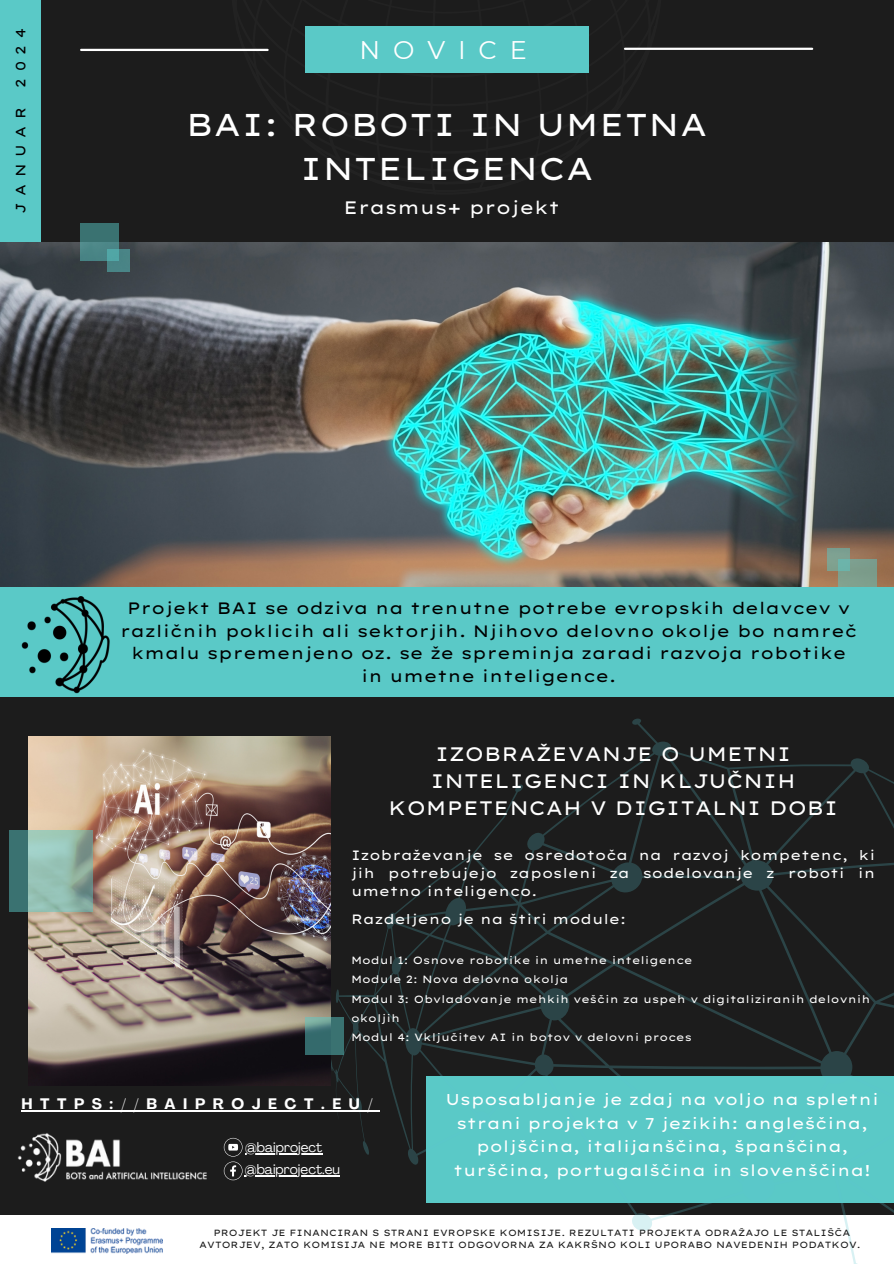
<style>
.page{position:relative;width:894px;height:1264px;background:#fff}
.page>*{position:absolute;margin:0;border:0;box-sizing:border-box;transform-origin:0 0}
.t1{font:31.5px/43.8px "Lexend Mega";color:#fff;text-align:center}
.t2{font:25.5px "Montserrat";letter-spacing:.505em;color:#fff}
.t3{font:19.5px/27px "Lexend Mega";color:#fff;text-align:center}
.t4{font:18px "Lexend Mega";color:#fff}
.t5{font:16.5px/22.5px "Lexend Mega";color:#000;text-align:center}
.t6{font:15.6px/23.7px "Lexend Mega";color:#fff;text-align:center}
.t7{font:700 15px "Agrandir";letter-spacing:.505em;color:#fff}
.t8{font:13.5px/18px "Lexend Mega";color:#fff;text-align:justify}
.t9{font:13.5px "Agrandir";color:#fff}
.t10{font:13.5px "Lexend Mega";letter-spacing:.505em;color:#000}
.t11{font:10.5px/19.2px "Lexend Mega";color:#fff}
.t12{font:9px/12px "Lexend Mega";color:#1c1c1c;text-align:center}
</style>
<div class="page">
<div style="left:0;top:0;width:893px;height:1263px;background:#1c1c1c"></div>
<img style="left:0;top:242px;width:893px;height:345px">
<svg style="left:231px;top:26px;width:430px;height:47px"></svg>
<div style="left:305px;top:27px;width:283px;height:46px;background:#5ac9c7"></div>
<hr style="left:81px;top:49px;width:186px;height:2px;background:#fff">
<hr style="left:624px;top:48px;width:187px;height:2px;background:#fff">
<div style="left:0;top:1215px;width:893px;height:48px;background:#fff"></div>
<svg style="left:330px;top:718px;width:563px;height:545px"></svg>
<div style="left:0;top:587px;width:893px;height:109px;background:#5ac9c7"></div>
<img style="left:29px;top:737px;width:301px;height:348px">
<svg style="left:9px;top:829px;width:84px;height:82px;background:#7da89e"></svg>
<svg style="left:305px;top:1017px;width:38px;height:37px"></svg>
<div style="left:0;top:0;width:41px;height:242px;background:#5ac9c7"></div>
<img style="left:51px;top:1228px;width:111px;height:25px">
<img style="left:18px;top:1133px;width:189px;height:49px">
<svg style="left:80px;top:223px;width:38px;height:38px"></svg>
<svg style="left:107px;top:250px;width:23px;height:22px"></svg>
<svg style="left:838px;top:559px;width:38px;height:28px"></svg>
<svg style="left:826px;top:548px;width:23px;height:22px"></svg>
<img style="left:0;top:582px;width:129px;height:115px">
<svg style="left:224px;top:1137px;width:18px;height:43px"></svg>
<hr style="left:21px;top:1110px;width:359px;height:1px;background:#fff">
<hr style="left:245px;top:1175px;width:95px;height:1px;background:#fff">
<hr style="left:245px;top:1153px;width:77px;height:1px;background:#fff">
<h6 class="t10" style="left:12px;top:88px;width:60px;rotate:-90deg">2024</h6>
<h6 class="t10" style="left:12px;top:196px;width:91px;rotate:-90deg">ANUAR</h6>
<p class="t2" style="left:359px;top:35px;width:169px">NOVICE</p>
<h4 class="t1" style="left:186px;top:103px;width:523px">BAI: ROBOTI IN UMETNA<br>INTELIGENCA</h4>
<h6 class="t10" style="left:12px;top:214px;width:12px;rotate:-90deg">J</h6>
<p class="t4" style="left:343px;top:195px;width:218px">Erasmus+ projekt</p>
<h1 class="t5" style="left:120px;top:596px;width:738px">Projekt BAI se odziva na trenutne potrebe evropskih delavcev v različnih poklicih ali sektorjih. Njihovo delovno okolje bo namreč kmalu spremenjeno oz. se že spreminja zaradi razvoja robotike in umetne inteligence.</h1>
<h3 class="t3" style="left:388px;top:740px;width:451px">IZOBRAŽEVANJE O UMETNI<br>INTELIGENCI IN KLJUČNIH<br>KOMPETENCAH V DIGITALNI DOBI</h3>
<p class="t8" style="left:351px;top:846px;width:526px">Izobraževanje se osredotoča na razvoj kompetenc, ki jih potrebujejo zaposleni za sodelovanje z roboti in umetno inteligenco.</p>
<p class="t8" style="left:351px;top:909px;width:276px">Razdeljeno je na štiri module:</p>
<p class="t11" style="left:351px;top:950px;width:343px">Modul 1: Osnove robotike in umetne inteligence</p>
<p class="t11" style="left:351px;top:969px;width:219px">Module 2: Nova delovna okolja</p>
<p class="t11" style="left:351px;top:989px;width:521px">Modul 3: Obvladovanje mehkih veščin za uspeh v digitaliziranih delovnih okoljih</p>
<p class="t11" style="left:351px;top:1027px;width:342px">Modul 4: Vključitev AI in botov v delovni proces</p>
<h6 class="t7" style="left:21px;top:1097px;width:352px">HTTPS://BAIPROJECT.EU/</h6>
<p class="t9" style="left:245px;top:1141px;width:79px">@baiproject</p>
<p class="t9" style="left:245px;top:1164px;width:97px">@baiproject.eu</p>
<p class="t6" style="left:445px;top:1087px;width:435px">Usposabljanje je zdaj na voljo na spletni strani projekta v 7 jezikih: angleščina, poljščina, italijanščina, španščina, turščina, portugalščina in slovenščina!</p>
<h5 class="t12" style="left:199px;top:1226px;width:663px">PROJEKT JE FINANCIRAN S STRANI EVROPSKE KOMISIJE. REZULTATI PROJEKTA ODRAŽAJO LE STALIŠČA<br>AVTORJEV, ZATO KOMISIJA NE MORE BITI ODGOVORNA ZA KAKRŠNO KOLI UPORABO NAVEDENIH PODATKOV.</h5>
</div>
